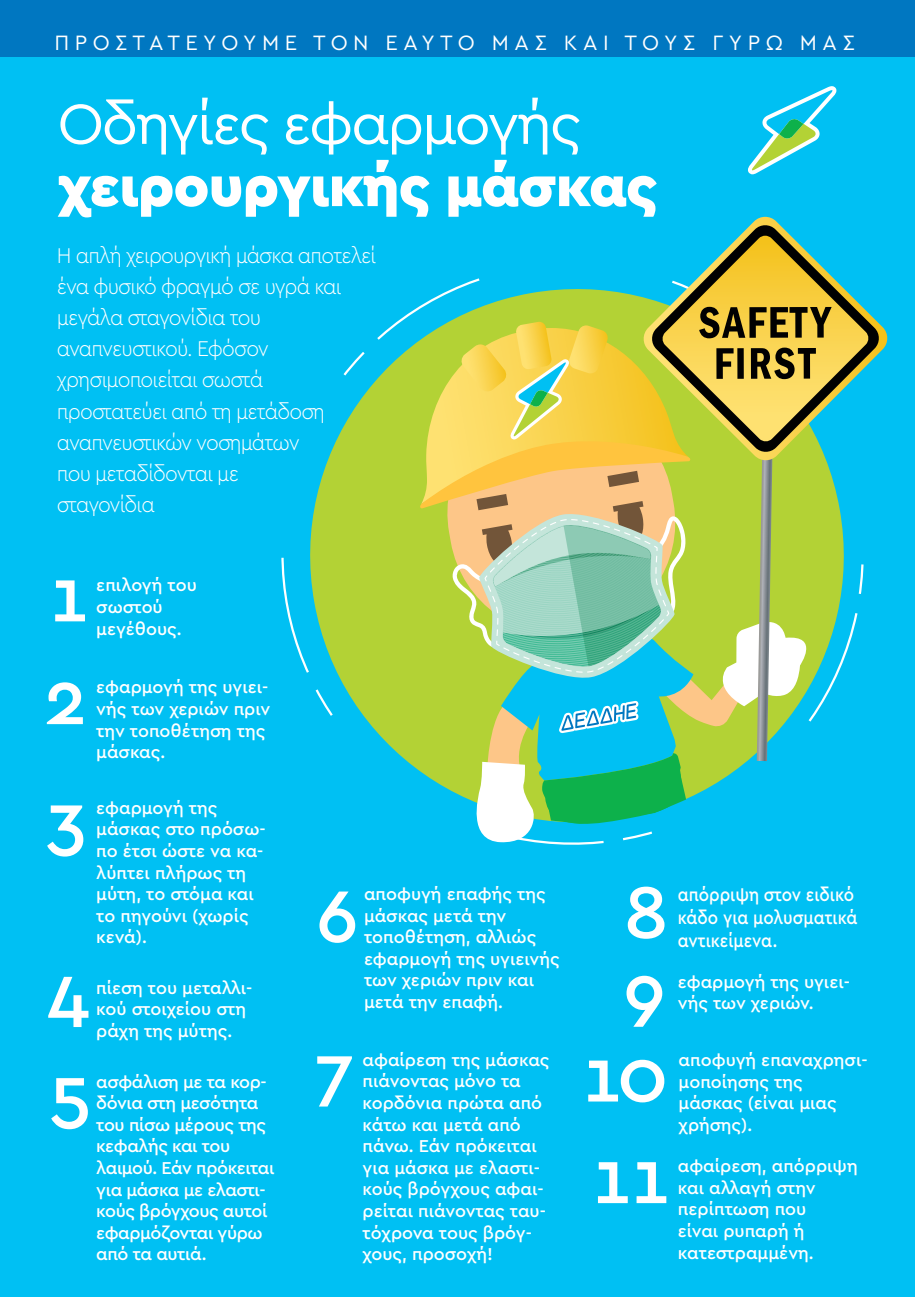
<style>
.page{position:relative;width:915px;height:1297px;background:#fff}
.page>*{position:absolute;margin:0;border:0;box-sizing:border-box;transform-origin:0 0}
.t1{font:500 76.5px/122.2px "Cera GR";color:#fff}
.t2{font:900 59.25px "Cera GR";letter-spacing:-.015em;color:#fff}
.t3{font:59.25px "Cera GR";letter-spacing:-.035em;color:#fff}
.t4{font:300 22.35px/31.1px "Cera GR";letter-spacing:-.04em;color:#fff;scale:.93 1}
.t5{font:21.75px "Cera GR";letter-spacing:.25em;color:#fff}
.t6{font:500 19.27px/23.2px "Cera GR";color:#fff;scale:.88 1}
.t7{font:500 18px/21.6px "Cera GR";letter-spacing:-.005em;color:#fff}
.t8{font:500 18px/21.6px "Cera GR";letter-spacing:-.025em;color:#fff}
</style>
<div class="page">
<div style="left:0;top:0;width:914px;height:1297px;background:#00c0f3"></div>
<svg style="left:748px;top:86px;width:89px;height:88px"></svg>
<svg style="left:281px;top:306px;width:323px;height:539px"></svg>
<svg style="left:751px;top:217px;width:137px;height:136px"></svg>
<svg style="left:739px;top:224px;width:140px;height:140px"></svg>
<svg style="left:419px;top:236px;width:449px;height:607px"></svg>
<div style="left:0;top:0;width:914px;height:57px;background:#0077c1"></div>
<p class="t5" style="left:54px;top:31px;width:801px">ΠΡΟΣΤΑΤΕΥΟΥΜΕ ΤΟΝ ΕΑΥΤΟ ΜΑΣ ΚΑΙ ΤΟΥΣ ΓΥΡΩ ΜΑΣ</p>
<h2 class="t3" style="left:58px;top:90px;width:525px">Οδηγίες εφαρµογής</h2>
<h2 class="t2" style="left:58px;top:152px;width:601px">χειρουργικής µάσκας</h2>
<p class="t4" style="left:57px;top:240px;width:345px">Η απλή χειρουργική µάσκα αποτελεί ένα φυσικό φραγµό σε υγρά και µεγάλα σταγονίδια του αναπνευστικού. Eφόσον χρησιµοποιείται σωστά προστατεύει από τη µετάδοση αναπνευστικών νοσηµάτων<br>που µεταδίδονται µε<br>σταγονίδια</p>
<h1 class="t1" style="left:50px;top:535px;width:40px">1</h1>
<p class="t7" style="left:96px;top:575px;width:102px">επιλογή του σωστού µεγέθους.</p>
<p class="t7" style="left:96px;top:677px;width:175px">εφαρµογή της υγιει&shy;νής των χεριών πριν την τοποθέτηση της µάσκας.</p>
<p class="t7" style="left:96px;top:797px;width:171px">εφαρµογή της µάσκας στο πρόσω&shy;πο έτσι ώστε να κα&shy;λύπτει πλήρως τη µύτη, το στόµα και το πηγούνι (χωρίς κενά).</p>
<p class="t7" style="left:96px;top:977px;width:157px">πίεση του µεταλλι&shy;κού στοιχείου στη ράχη της µύτης.</p>
<h1 class="t1" style="left:582px;top:950px;width:87px;line-height:84px;text-align:center">9<br>10</h1>
<h1 class="t1" style="left:44px;top:638px;width:45px">2<br>3</h1>
<h1 class="t1" style="left:623px;top:852px;width:46px">8</h1>
<p class="t6" style="left:677px;top:883px;width:205px">απόρριψη στον ειδικό κάδο για µολυσµατικά αντικείµενα.</p>
<p class="t7" style="left:677px;top:971px;width:173px">εφαρµογή της υγιει&shy;νής των χεριών.</p>
<p class="t7" style="left:678px;top:1049px;width:190px">αποφυγή επαναχρησι&shy;µοποίησης της µάσκας (είναι µιας χρήσης).</p>
<p class="t7" style="left:677px;top:1155px;width:181px">αφαίρεση, απόρριψη και αλλαγή στην περίπτωση που<br>είναι ρυπαρή ή κατεστραµµένη.</p>
<p class="t7" style="left:364px;top:883px;width:197px">αποφυγή επαφής της µάσκας µετά την τοποθέτηση, αλλιώς εφαρµογή της υγιεινής των χεριών πριν και µετά την επαφή.</p>
<h1 class="t1" style="left:314px;top:839px;width:46px;line-height:155.2px">6<br>7</h1>
<h1 class="t1" style="left:47px;top:942px;width:46px;line-height:101.2px">4<br>5</h1>
<p class="t7" style="left:362px;top:1049px;width:188px">αφαίρεση της µάσκας πιάνοντας µόνο τα κορδόνια πρώτα από κάτω και µετά από πάνω. Εάν πρόκειται για µάσκα µε ελαστι&shy;κούς βρόγχους αφαι&shy;ρείται πιάνοντας ταυ&shy;τόχρονα τους βρόγ&shy;χους, προσοχή!</p>
<p class="t8" style="left:96px;top:1071px;width:180px">ασφάλιση µε τα κορ&shy;δόνια στη µεσότητα του πίσω µέρους της κεφαλής και του λαιµού. Εάν πρόκειται για µάσκα µε ελαστι&shy;κούς βρόγχους αυτοί εφαρµόζονται γύρω από τα αυτιά.</p>
<h1 class="t1" style="left:592px;top:1117px;width:79px">11</h1>
</div>
